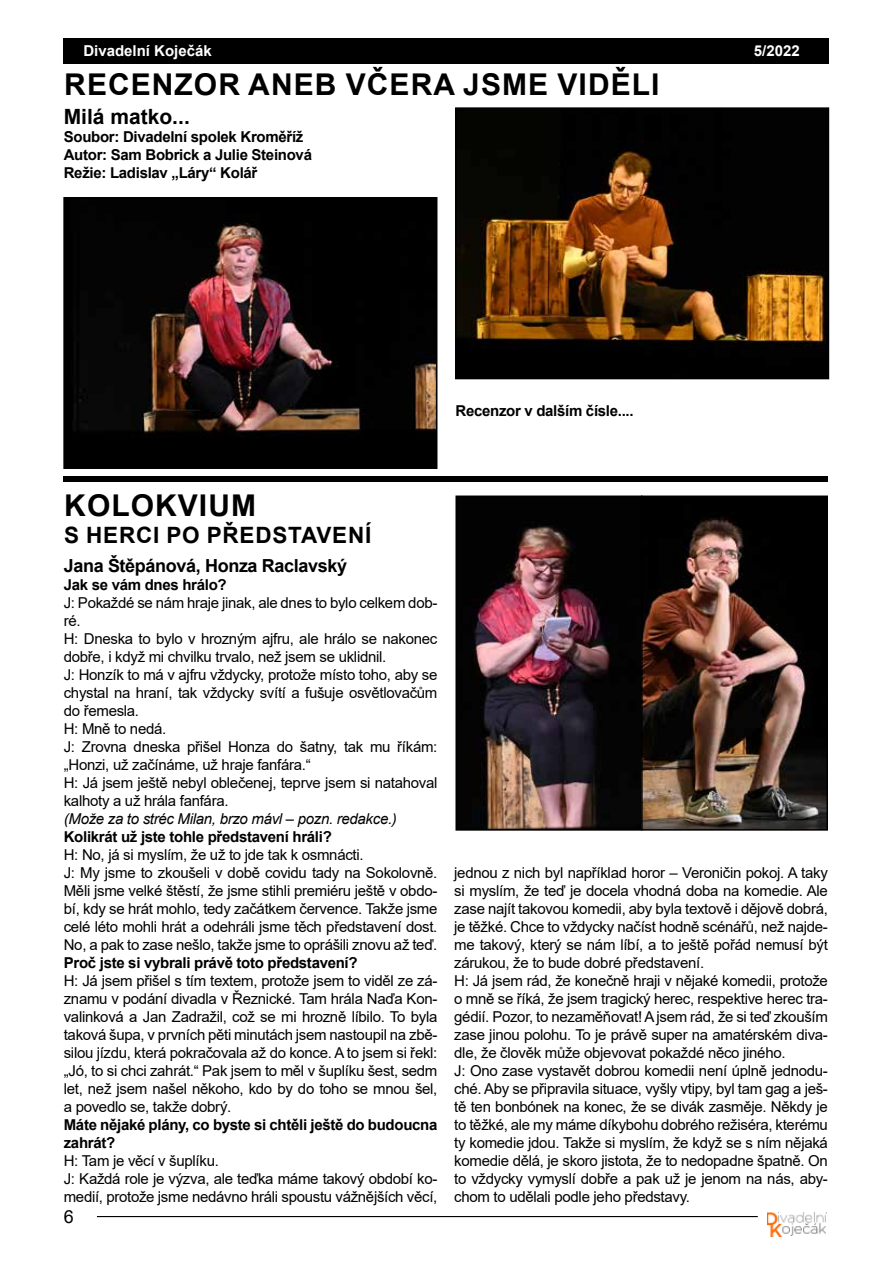
<style>
.page{position:relative;width:893px;height:1263px;background:#fff}
.page>*{position:absolute;margin:0;border:0;box-sizing:border-box;transform-origin:0 0}
.t1{font:700 30px "Arial";letter-spacing:.035em;color:#000}
.t2{font:700 22.5px "Arial";letter-spacing:.035em;color:#000}
.t3{font:700 21px "Arial";color:#000}
.t4{font:700 18px "Arial";letter-spacing:-.02em;color:#000}
.t5{font:18px "Arial";color:#000}
.t6{font:15px/18px "Arial";letter-spacing:-.02em;color:#000}
.t7{font:700 15px/18px "Arial";letter-spacing:-.02em;color:#000}
.t8{font:italic 15px "Arial";letter-spacing:-.02em;color:#000}
.t9{font:700 15px "Arial";color:#fff}
</style>
<div class="page">
<hr style="left:97px;top:1216px;width:661px;height:1px;background:#000">
<div style="left:64px;top:38px;width:765px;height:26px;background:#000"></div>
<img style="left:767px;top:1212px;width:59px;height:24px">
<img style="left:458px;top:110px;width:368px;height:266px">
<div style="left:455px;top:107px;width:374px;height:272px;border:2px solid #000"></div>
<img style="left:66px;top:200px;width:368px;height:266px">
<div style="left:63px;top:197px;width:374px;height:272px;border:2px solid #000"></div>
<div style="left:63px;top:476px;width:765px;height:5px;background:#000"></div>
<img style="left:458px;top:498px;width:367px;height:330px">
<div style="left:455px;top:495px;width:187px;height:336px;border:2px solid #000"></div>
<div style="left:641px;top:495px;width:187px;height:336px;border:2px solid #000"></div>
<p class="t9" style="left:83px;top:40px;width:130px">Divadelní Koječák</p>
<p class="t9" style="left:754px;top:40px;width:47px">5/2022</p>
<h1 class="t1" style="left:64px;top:64px;width:597px">RECENZOR ANEB VČERA JSME VIDĚLI</h1>
<h3 class="t3" style="left:64px;top:102px;width:128px">Milá matko...</h3>
<p class="t7" style="left:64px;top:128px;width:250px">Soubor: Divadelní spolek Kroměříž<br>Autor: Sam Bobrick a Julie Steinová<br>Režie: Ladislav „Láry“ Kolář</p>
<p class="t7" style="left:455px;top:402px;width:180px">Recenzor v dalším čísle....</p>
<h1 class="t1" style="left:64px;top:484px;width:193px">KOLOKVIUM</h1>
<h2 class="t2" style="left:64px;top:519px;width:309px">S HERCI PO PŘEDSTAVENÍ</h2>
<p class="t4" style="left:64px;top:553px;width:285px">Jana Štěpánová, Honza Raclavský</p>
<p class="t7" style="left:64px;top:575px;width:164px">Jak se vám dnes hrálo?</p>
<p class="t6" style="left:64px;top:593px;width:375px">J: Pokaždé se nám hraje jinak, ale dnes to bylo celkem dob&shy;ré.<br>H: Dneska to bylo v hrozným ajfru, ale hrálo se nakonec dobře, i když mi chvilku trvalo, než jsem se uklidnil.<br>J: Honzík to má v ajfru vždycky, protože místo toho, aby se chystal na hraní, tak vždycky svítí a fušuje osvětlovačům do řemesla.<br>H: Mně to nedá.<br>J: Zrovna dneska přišel Honza do šatny, tak mu říkám: „Honzi, už začínáme, už hraje fanfára.“<br>H: Já jsem ještě nebyl oblečenej, teprve jsem si natahoval kalhoty a už hrála fanfára.</p>
<p class="t8" style="left:64px;top:809px;width:335px">(Može za to stréc Milan, brzo mávl – pozn. redakce.)</p>
<p class="t7" style="left:64px;top:827px;width:270px">Kolikrát už jste tohle představení hráli?</p>
<p class="t6" style="left:64px;top:845px;width:375px">H: No, já si myslím, že už to jde tak k osmnácti.<br>J: My jsme to zkoušeli v době covidu tady na Sokolovně.<br>Měli jsme velké štěstí, že jsme stihli premiéru ještě v obdo&shy;bí, kdy se hrát mohlo, tedy začátkem července. Takže jsme celé léto mohli hrát a odehráli jsme těch představení dost.<br>No, a pak to zase nešlo, takže jsme to oprášili znovu až teď.</p>
<p class="t7" style="left:64px;top:953px;width:295px">Proč jste si vybrali právě toto představení?</p>
<p class="t6" style="left:64px;top:971px;width:375px;text-align:justify">H: Já jsem přišel s tím textem, protože jsem to viděl ze zá&shy;znamu v podání divadla v Řeznické. Tam hrála Naďa Kon&shy;valinková a Jan Zadražil, což se mi hrozně líbilo. To byla taková šupa, v prvních pěti minutách jsem nastoupil na zbě&shy;silou jízdu, která pokračovala až do konce. A to jsem si řekl: „Jó, to si chci zahrát.“ Pak jsem to měl v šuplíku šest, sedm let, než jsem našel někoho, kdo by do toho se mnou šel, a povedlo se, takže dobrý.</p>
<p class="t7" style="left:64px;top:1115px;width:375px">Máte nějaké plány, co byste si chtěli ještě do budoucna zahrát?</p>
<p class="t6" style="left:64px;top:1151px;width:375px">H: Tam je věcí v šuplíku.<br>J: Každá role je výzva, ale teďka máme takový období ko&shy;medií, protože jsme nedávno hráli spoustu vážnějších věcí,</p>
<p class="t5" style="left:64px;top:1204px;width:12px">6</p>
<p class="t6" style="left:454px;top:863px;width:375px">jednou z nich byl například horor – Veroničin pokoj. A taky si myslím, že teď je docela vhodná doba na komedie. Ale zase najít takovou komedii, aby byla textově i dějově dobrá, je těžké. Chce to vždycky načíst hodně scénářů, než najde&shy;me takový, který se nám líbí, a to ještě pořád nemusí být zárukou, že to bude dobré představení.<br>H: Já jsem rád, že konečně hraji v nějaké komedii, protože o mně se říká, že jsem tragický herec, respektive herec tra&shy;gédií. Pozor, to nezaměňovat! A jsem rád, že si teď zkouším zase jinou polohu. To je právě super na amatérském diva&shy;dle, že člověk může objevovat pokaždé něco jiného.<br>J: Ono zase vystavět dobrou komedii není úplně jednodu&shy;ché. Aby se připravila situace, vyšly vtipy, byl tam gag a ješ&shy;tě ten bonbónek na konec, že se divák zasměje. Někdy je to těžké, ale my máme díkybohu dobrého režiséra, kterému ty komedie jdou. Takže si myslím, že když se s ním nějaká komedie dělá, je skoro jistota, že to nedopadne špatně. On to vždycky vymyslí dobře a pak už je jenom na nás, aby&shy;chom to udělali podle jeho představy.</p>
</div>
